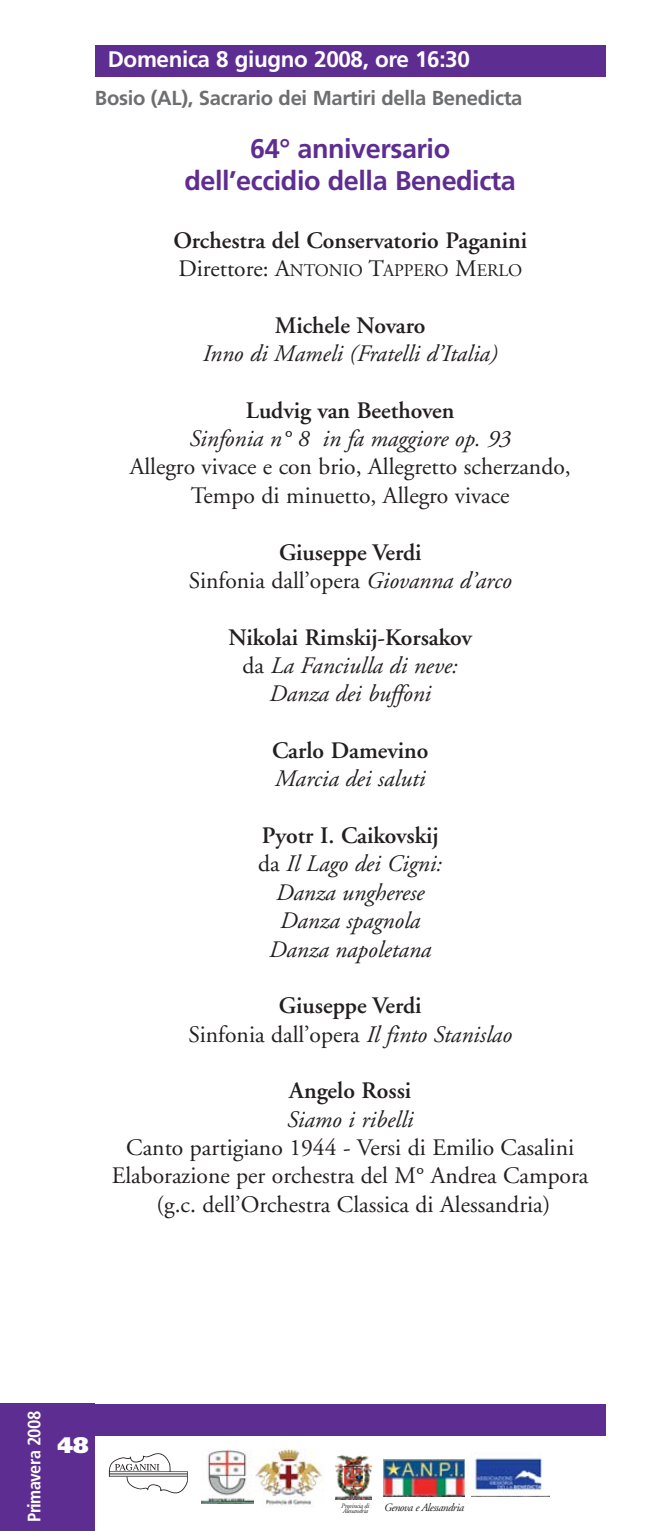
<style>
.page{position:relative;width:670px;height:1531px;background:#fff}
.page>*{position:absolute;margin:0;border:0;box-sizing:border-box;transform-origin:0 0}
.t1{font:700 27px/32.4px "Frutiger";letter-spacing:-.015em;color:#5e2d91;text-align:center}
.t2{font:23.62px/28.3px "Adobe Garamond";color:#231f20;text-align:center}
.t3{font:italic 23.62px/28.3px "Adobe Garamond";color:#231f20;text-align:center}
.t4{font:600 23.62px "Adobe Garamond";color:#231f20}
.t5{font:700 22.5px "Frutiger";letter-spacing:-.015em;color:#fff}
.t6{font:900 22.5px "Frutiger";color:#fff}
.t7{font:700 20.25px "Frutiger";letter-spacing:-.015em;color:#6d6e70}
.t8{font:700 condensed 18px "Frutiger";letter-spacing:-.03em;color:#fff}
.t9{font:17.78px "Adobe Garamond";color:#231f20}
.t10{font:italic 11.25px "Adobe Garamond";letter-spacing:-.04em;color:#231f20}
.t11{font:italic 6.75px/5.6px "Adobe Garamond";letter-spacing:-.04em;color:#231f20}
.s1{font-size:23.62px}
.s2{font-weight:600}
.s3{font-style:italic}
.s4{font-weight:600;font-style:normal}
.s5{font-style:normal}
</style>
<div class="page">
<div style="left:0;top:1404px;width:95px;height:127px;background:#5e2d91"></div>
<div style="left:95px;top:1404px;width:510px;height:31px;background:#5e2d91"></div>
<div style="left:95px;top:45px;width:510px;height:32px;background:#5e2d91"></div>
<img style="left:108px;top:1453px;width:80px;height:41px">
<img style="left:201px;top:1449px;width:53px;height:54px">
<img style="left:254px;top:1448px;width:69px;height:59px">
<img style="left:335px;top:1455px;width:36px;height:44px">
<img style="left:384px;top:1459px;width:80px;height:37px">
<img style="left:472px;top:1457px;width:77px;height:39px">
<p class="t5" style="left:108px;top:50px;width:364px">Domenica 8 giugno 2008, ore 16:30</p>
<p class="t7" style="left:95px;top:90px;width:429px">Bosio (AL), Sacrario dei Martiri della Benedicta</p>
<p class="t1" style="left:184px;top:134px;width:333px">64° anniversario dell’eccidio della Benedicta</p>
<p class="t4" style="left:173px;top:231px;width:355px">Orchestra del Conservatorio Paganini</p>
<p class="t9" style="left:179px;top:263px;width:345px"><span class="s1">Direttore: A</span>NTONIO <span class="s1">T</span>APPERO <span class="s1">M</span>ERLO</p>
<p class="t4" style="left:275px;top:316px;width:152px">Michele Novaro</p>
<p class="t3" style="left:203px;top:342px;width:296px">Inno di Mameli (Fratelli d’Italia)</p>
<p class="t4" style="left:246px;top:401px;width:210px">Ludvig van Beethoven</p>
<p class="t3" style="left:189px;top:427px;width:323px">Sinfonia n° 8 in fa maggiore op. 93</p>
<p class="t2" style="left:130px;top:455px;width:442px">Allegro vivace e con brio, Allegretto scherzando,<br>Tempo di minuetto, Allegro vivace</p>
<p class="t2" style="left:189px;top:540px;width:324px"><span class="s2">Giuseppe Verdi<br></span>Sinfonia dall’opera <span class="s3">Giovanna d’arco</span></p>
<p class="t3" style="left:228px;top:625px;width:245px"><span class="s4">Nikolai Rimskij-Korsakov </span><span class="s5">da</span> La Fanciulla di neve:<br>Danza dei buffoni</p>
<p class="t4" style="left:272px;top:741px;width:158px">Carlo Damevino</p>
<p class="t3" style="left:275px;top:767px;width:152px">Marcia dei saluti</p>
<p class="t3" style="left:258px;top:823px;width:185px"><span class="s4">Pyotr I. Caikovskij </span><span class="s5">da</span> Il Lago dei Cigni:<br>Danza ungherese<br>Danza spagnola<br>Danza napoletana</p>
<p class="t2" style="left:188px;top:994px;width:325px"><span class="s2">Giuseppe Verdi<br></span>Sinfonia dall’opera <span class="s3">Il finto Stanislao</span></p>
<p class="t4" style="left:289px;top:1081px;width:123px">Angelo Rossi</p>
<p class="t3" style="left:287px;top:1107px;width:128px">Siamo i ribelli</p>
<p class="t2" style="left:112px;top:1135px;width:478px">Canto partigiano 1944 - Versi di Emilio Casalini<br>Elaborazione per orchestra del M° Andrea Campora (g.c. dell’Orchestra Classica di Alessandria)</p>
<p class="t8" style="left:27px;top:1522px;width:113px;rotate:-90deg">Primavera 2008</p>
<p class="t6" style="left:57px;top:1435px;width:33px">48</p>
<p class="t11" style="left:341px;top:1503px;width:30px">Provincia di<br>Alessandria</p>
<p class="t10" style="left:384px;top:1502px;width:81px">Genova e Alessandria</p>
</div>
